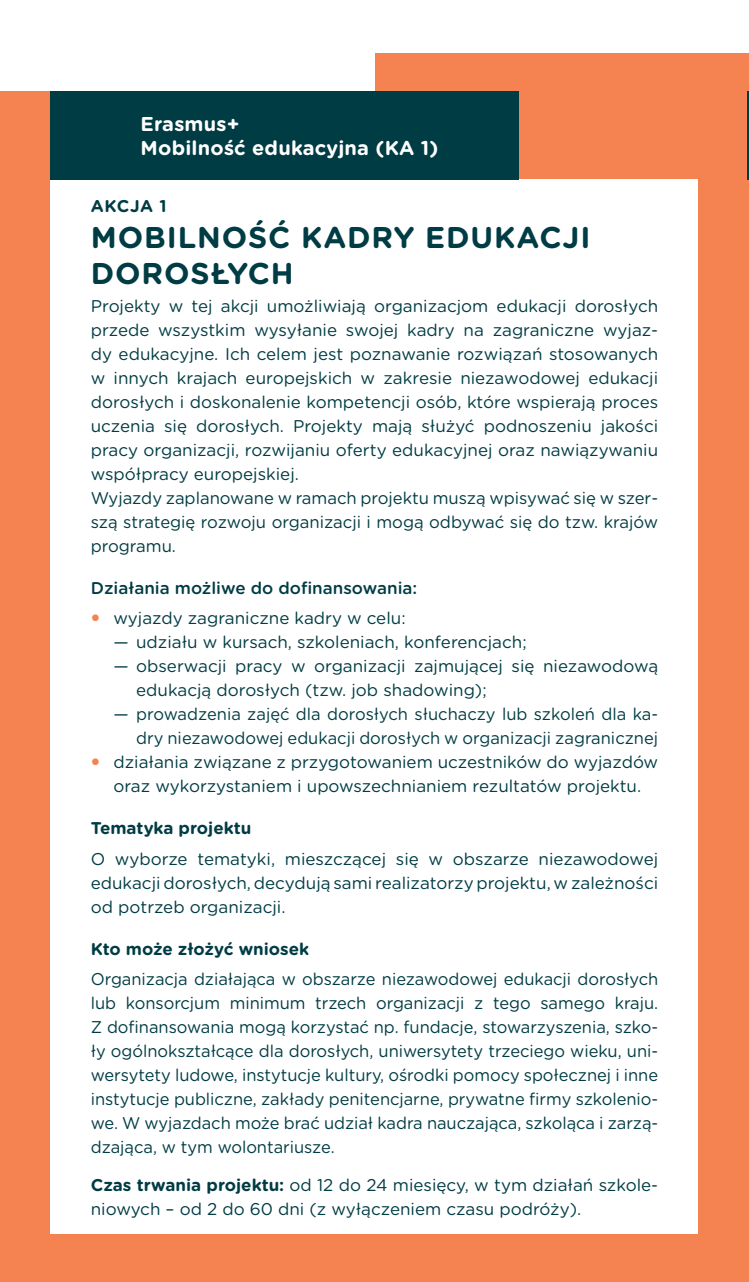
<style>
.page{position:relative;width:749px;height:1282px;background:#fff}
.page>*{position:absolute;margin:0;border:0;box-sizing:border-box;transform-origin:0 0}
.t1{font:700 30px "Gotham Rounded";color:#003c44}
.t2{font:700 20px/24px "Gotham Rounded";letter-spacing:.01em;color:#fff}
.t3{font:17px/24px "Gotham Rounded";color:#003c44}
.t4{font:700 17px "Gotham Rounded";color:#003c44}
.t5{font:500 17px "Gotham Rounded";color:#003c44}
.s1{font-weight:700}
</style>
<div class="page">
<div style="left:0;top:54px;width:748px;height:1227px;background:#f58352"></div>
<div style="left:50px;top:179px;width:647px;height:1054px;background:#fff"></div>
<div style="left:0;top:26px;width:374px;height:65px;background:#fff"></div>
<hr style="left:747px;top:91px;width:1px;height:88px;background:#003c44">
<div style="left:50px;top:91px;width:468px;height:88px;background:#003c44"></div>
<p class="t2" style="left:141px;top:111px;width:299px">Erasmus+<br>Mobilność edukacyjna (KA 1)</p>
<p class="t4" style="left:91px;top:194px;width:77px">Akcja 1</p>
<h1 class="t1" style="left:91px;top:215px;width:96px">MOBILNO</h1>
<h1 class="t1" style="left:248px;top:215px;width:77px">ŚĆ KADRY</h1>
<h1 class="t1" style="left:425px;top:215px;width:42px">EDUKACJI</h1>
<h1 class="t1" style="left:91px;top:251px;width:23px">DOROSŁYCH</h1>
<p class="t3" style="left:91px;top:293px;width:568px">Projekty w tej akcji umożliwiają organizacjom edukacji dorosłych przede wszystkim wysyłanie swojej kadry na zagraniczne wyjaz&shy;dy edukacyjne. Ich celem jest poznawanie rozwiązań stosowanych w innych krajach europejskich w zakresie niezawodowej edukacji dorosłych i doskonalenie kompetencji osób, które wspierają proces uczenia się dorosłych. Projekty mają służyć podnoszeniu jakości pracy organizacji, rozwijaniu oferty edukacyjnej oraz nawiązywaniu współpracy europejskiej.<br>Wyjazdy zaplanowane w ramach projektu muszą wpisywać się w szer&shy;szą strategię rozwoju organizacji i mogą odbywać się do tzw. krajów programu.</p>
<p class="t5" style="left:91px;top:576px;width:328px">Działania możliwe do dofinansowania:</p>
<p class="t3" style="left:113px;top:605px;width:293px">wyjazdy zagraniczne kadry w celu:</p>
<p class="t3" style="left:113px;top:629px;width:414px">— udziału w kursach, szkoleniach, konferencjach;</p>
<p class="t3" style="left:136px;top:653px;width:523px;text-indent:-23px">— obserwacji pracy w organizacji zajmującej się niezawodową edukacją dorosłych (tzw. job shadowing);</p>
<p class="t3" style="left:113px;top:701px;width:546px">— prowadzenia zajęć dla dorosłych słuchaczy lub szkoleń dla ka-</p>
<p class="t3" style="left:136px;top:725px;width:523px">dry niezawodowej edukacji dorosłych w organizacji zagranicznej</p>
<p class="t3" style="left:113px;top:749px;width:546px">działania związane z przygotowaniem uczestników do wyjazdów</p>
<p class="t3" style="left:113px;top:773px;width:529px">oraz wykorzystaniem i upowszechnianiem rezultatów projektu.</p>
<p class="t4" style="left:91px;top:816px;width:162px">Tematyka projektu</p>
<p class="t3" style="left:91px;top:845px;width:568px;text-align:justify">O wyborze tematyki, mieszczącej się w obszarze niezawodowej edukacji dorosłych, decydują sami realizatorzy projektu, w zależności od potrzeb organizacji.</p>
<p class="t4" style="left:91px;top:936px;width:220px">Kto może złożyć wniosek</p>
<p class="t3" style="left:91px;top:965px;width:568px;text-align:justify">Organizacja działająca w obszarze niezawodowej edukacji dorosłych lub konsorcjum minimum trzech organizacji z tego samego kraju.<br>Z dofinansowania mogą korzystać np. fundacje, stowarzyszenia, szko&shy;ły ogólnokształcące dla dorosłych, uniwersytety trzeciego wieku, uni&shy;wersytety ludowe, instytucje kultury, ośrodki pomocy społecznej i inne instytucje publiczne, zakłady penitencjarne, prywatne firmy szkolenio&shy;we. W wyjazdach może brać udział kadra nauczająca, szkoląca i zarzą&shy;dzająca, w tym wolontariusze.</p>
<p class="t3" style="left:91px;top:1171px;width:568px"><span class="s1">Czas trwania projektu:</span> od 12 do 24 miesięcy, w tym działań szkole&shy;niowych – od 2 do 60 dni (z wyłączeniem czasu podróży).</p>
</div>
